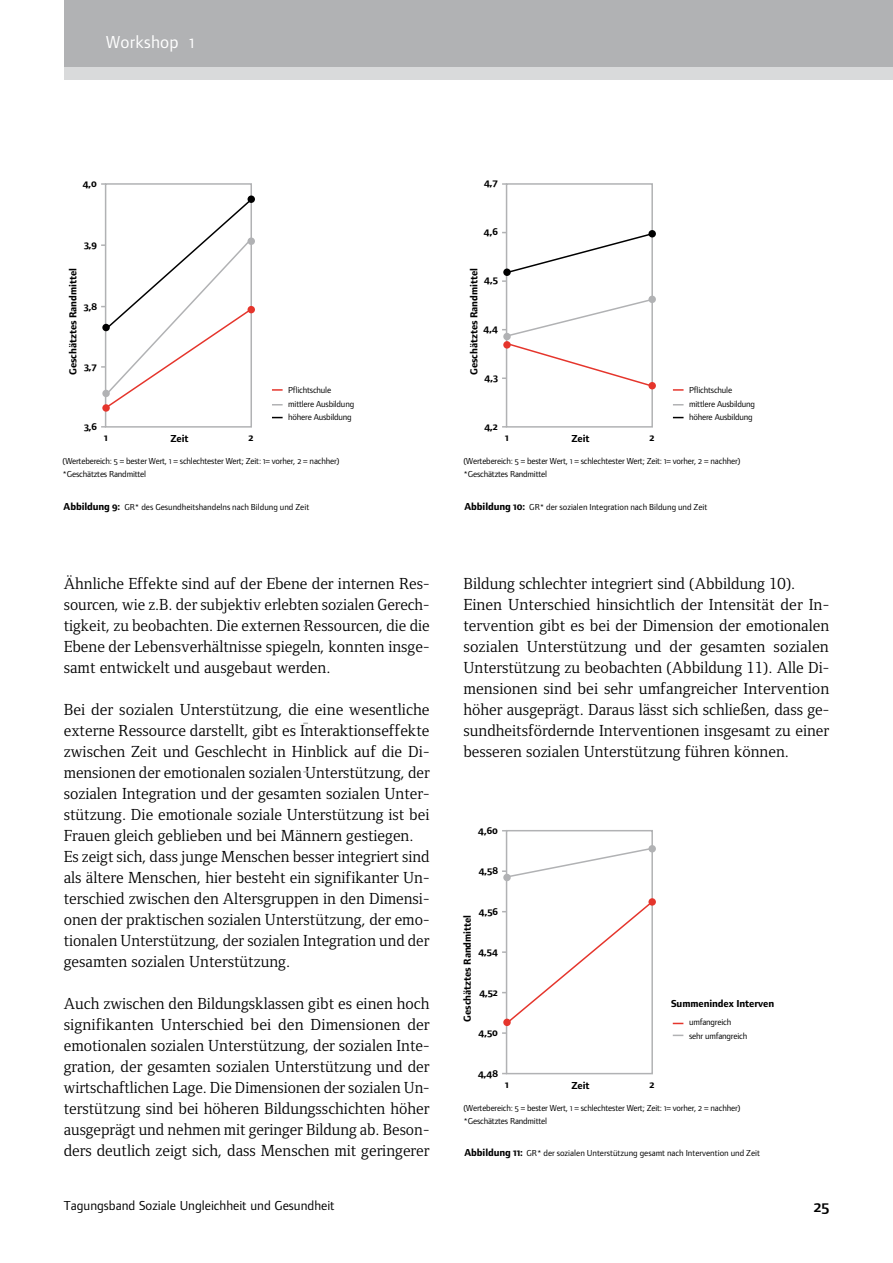
<style>
.page{position:relative;width:893px;height:1263px;background:#fff}
.page>*{position:absolute;margin:0;border:0;box-sizing:border-box;transform-origin:0 0}
.t1{font:18px "Foundry Form Sans Book OSF";letter-spacing:.015em;color:#fff}
.t2{font:16.5px/21px "Foundry Form Serif";color:#000;text-align:justify}
.t3{font:16.5px "Foundry Form Sans Demi OSF";color:#000}
.t4{font:13.5px "Foundry Form Sans Book OSF";color:#000}
.t5{font:10.5px "Foundry Form Sans Bold OSF";letter-spacing:-.01em;color:#000}
.t6{font:9px/13.5px "Foundry Form Sans Book OSF";letter-spacing:-.02em;color:#000}
.t7{font:9px "Foundry Form Sans Book OSF";color:#000}
.s1{font-family:"Foundry Form Sans Bold OSF";font-size:10.5px}
</style>
<div class="page">
<div style="left:64px;top:0;width:829px;height:67px;background:#b1b2b4"></div>
<div style="left:64px;top:67px;width:829px;height:12px;background:#d9dadb"></div>
<div style="left:105px;top:183px;width:147px;height:245px;border:2px solid #b1b2b4"></div>
<svg style="left:272px;top:389px;width:11px;height:2px"></svg>
<div style="left:248px;top:306px;width:7px;height:7px;background:#e5352c;border-radius:50%"></div>
<div style="left:102px;top:404px;width:8px;height:8px;background:#e5352c;border-radius:50%"></div>
<div style="left:248px;top:237px;width:7px;height:8px;background:#b1b2b4;border-radius:50%"></div>
<svg style="left:101px;top:198px;width:151px;height:210px"></svg>
<div style="left:102px;top:324px;width:8px;height:7px;background:#000;border-radius:50%"></div>
<div style="left:248px;top:195px;width:7px;height:8px;background:#000;border-radius:50%"></div>
<div style="left:506px;top:183px;width:147px;height:245px;border:2px solid #b1b2b4"></div>
<svg style="left:502px;top:298px;width:151px;height:90px"></svg>
<svg style="left:673px;top:389px;width:11px;height:2px"></svg>
<div style="left:648px;top:382px;width:8px;height:7px;background:#e5352c;border-radius:50%"></div>
<div style="left:503px;top:341px;width:8px;height:8px;background:#e5352c;border-radius:50%"></div>
<div style="left:503px;top:333px;width:8px;height:7px;background:#b1b2b4;border-radius:50%"></div>
<div style="left:648px;top:296px;width:8px;height:7px;background:#b1b2b4;border-radius:50%"></div>
<div style="left:648px;top:230px;width:8px;height:7px;background:#000;border-radius:50%"></div>
<svg style="left:502px;top:232px;width:151px;height:42px"></svg>
<div style="left:506px;top:830px;width:147px;height:244px;border:2px solid #b1b2b4"></div>
<svg style="left:648px;top:898px;width:8px;height:8px"></svg>
<svg style="left:503px;top:1019px;width:8px;height:7px"></svg>
<div style="left:503px;top:874px;width:8px;height:7px;background:#b1b2b4;border-radius:50%"></div>
<div style="left:648px;top:845px;width:8px;height:7px;background:#b1b2b4;border-radius:50%"></div>
<svg style="left:502px;top:900px;width:151px;height:123px"></svg>
<svg style="left:502px;top:847px;width:151px;height:31px"></svg>
<p class="t1" style="left:106px;top:32px;width:90px">Workshop 1</p>
<p class="t5" style="left:83px;top:178px;width:16px">4,0</p>
<p class="t5" style="left:84px;top:239px;width:14px">3,9</p>
<p class="t5" style="left:67px;top:375px;width:108px;rotate:-90deg">Geschätztes Randmittel</p>
<p class="t5" style="left:84px;top:300px;width:15px">3,8</p>
<p class="t5" style="left:84px;top:361px;width:14px">3,7</p>
<p class="t5" style="left:484px;top:177px;width:15px">4,7</p>
<p class="t5" style="left:484px;top:225px;width:15px">4,6</p>
<p class="t5" style="left:468px;top:375px;width:108px;rotate:-90deg">Geschätztes Randmittel</p>
<p class="t5" style="left:484px;top:274px;width:15px">4,5</p>
<p class="t5" style="left:484px;top:323px;width:16px">4,4</p>
<p class="t5" style="left:485px;top:372px;width:15px">4,3</p>
<p class="t6" style="left:288px;top:383px;width:67px">Pflichtschule mittlere Ausbildung höhere Ausbildung</p>
<p class="t6" style="left:63px;top:454px;width:278px">(Wertebereich: 5 = bester Wert, 1 = schlechtester Wert; Zeit: 1= vorher, 2 = nachher) *Geschätztes Randmittel</p>
<p class="t6" style="left:689px;top:383px;width:67px">Pflichtschule mittlere Ausbildung höhere Ausbildung</p>
<p class="t6" style="left:463px;top:454px;width:278px">(Wertebereich: 5 = bester Wert, 1 = schlechtester Wert; Zeit: 1= vorher, 2 = nachher) *Geschätztes Randmittel</p>
<p class="t5" style="left:84px;top:420px;width:14px">3,6</p>
<p class="t5" style="left:484px;top:420px;width:15px">4,2</p>
<p class="t5" style="left:170px;top:433px;width:20px">Zeit</p>
<p class="t5" style="left:505px;top:432px;width:5px">1</p>
<p class="t5" style="left:649px;top:432px;width:6px">2</p>
<p class="t5" style="left:571px;top:433px;width:20px">Zeit</p>
<p class="t5" style="left:104px;top:432px;width:5px">1</p>
<p class="t5" style="left:248px;top:432px;width:6px">2</p>
<p class="t7" style="left:64px;top:502px;width:247px"><span class="s1">Abbildung 9:</span> GR* des Gesundheitshandelns nach Bildung und Zeit</p>
<p class="t2" style="left:64px;top:573px;width:367px">Ähnliche Effekte sind auf der Ebene der internen Res&shy;sourcen, wie z.B. der subjektiv erlebten sozialen Gerech&shy;tigkeit, zu beobachten. Die externen Ressourcen, die die Ebene der Lebensverhältnisse spiegeln, konnten insge&shy;samt entwickelt und ausgebaut werden.</p>
<p class="t2" style="left:64px;top:699px;width:367px;text-align:left">Bei der sozialen Unterstützung, die eine wesentliche externe Ressource darstellt, gibt es Interaktionseffekte zwischen Zeit und Geschlecht in Hinblick auf die Di&shy;mensionen der emotionalen sozialen Unterstützung, der sozialen Integration und der gesamten sozialen Unter&shy;stützung. Die emotionale soziale Unterstützung ist bei Frauen gleich geblieben und bei Männern gestiegen.<br>Es zeigt sich, dass junge Menschen besser integriert sind als ältere Menschen, hier besteht ein signifikanter Un&shy;terschied zwischen den Altersgruppen in den Dimensi&shy;onen der praktischen sozialen Unterstützung, der emo&shy;tionalen Unterstützung, der sozialen Integration und der gesamten sozialen Unterstützung.</p>
<p class="t2" style="left:64px;top:993px;width:367px">Auch zwischen den Bildungsklassen gibt es einen hoch signifikanten Unterschied bei den Dimensionen der emotionalen sozialen Unterstützung, der sozialen Inte&shy;gration, der gesamten sozialen Unterstützung und der wirtschaftlichen Lage. Die Dimensionen der sozialen Un&shy;terstützung sind bei höheren Bildungsschichten höher ausgeprägt und nehmen mit geringer Bildung ab. Beson&shy;ders deutlich zeigt sich, dass Menschen mit geringerer</p>
<p class="t7" style="left:465px;top:502px;width:244px"><span class="s1">Abbildung 10:</span> GR* der sozialen Integration nach Bildung und Zeit</p>
<p class="t2" style="left:463px;top:573px;width:367px;text-align:left">Bildung schlechter integriert sind (Abbildung 10).<br>Einen Unterschied hinsichtlich der Intensität der In&shy;tervention gibt es bei der Dimension der emotionalen sozialen Unterstützung und der gesamten sozialen Unterstützung zu beobachten (Abbildung 11). Alle Di&shy;mensionen sind bei sehr umfangreicher Intervention höher ausgeprägt. Daraus lässt sich schließen, dass ge&shy;sundheitsfördernde Interventionen insgesamt zu einer besseren sozialen Unterstützung führen können.</p>
<p class="t5" style="left:478px;top:824px;width:21px">4,60</p>
<p class="t5" style="left:479px;top:865px;width:21px">4,58</p>
<p class="t5" style="left:479px;top:905px;width:21px">4,56</p>
<p class="t5" style="left:462px;top:1021px;width:108px;rotate:-90deg">Geschätztes Randmittel</p>
<p class="t5" style="left:478px;top:946px;width:21px">4,54</p>
<p class="t5" style="left:479px;top:986px;width:20px">4,52</p>
<p class="t5" style="left:479px;top:1027px;width:21px">4,50</p>
<p class="t5" style="left:478px;top:1067px;width:21px">4,48</p>
<p class="t5" style="left:571px;top:1079px;width:20px">Zeit</p>
<p class="t5" style="left:505px;top:1078px;width:5px">1</p>
<p class="t5" style="left:649px;top:1078px;width:6px">2</p>
<p class="t5" style="left:671px;top:998px;width:105px">Summenindex Interven</p>
<p class="t6" style="left:689px;top:1015px;width:60px">umfangreich sehr umfangreich</p>
<p class="t6" style="left:463px;top:1101px;width:278px">(Wertebereich: 5 = bester Wert, 1 = schlechtester Wert; Zeit: 1= vorher, 2 = nachher) *Geschätztes Randmittel</p>
<p class="t7" style="left:465px;top:1148px;width:297px"><span class="s1">Abbildung 11:</span> GR* der sozialen Unterstützung gesamt nach Intervention und Zeit</p>
<p class="t4" style="left:64px;top:1198px;width:272px">Tagungsband Soziale Ungleichheit und Gesundheit</p>
<p class="t3" style="left:814px;top:1197px;width:17px">25</p>
</div>
